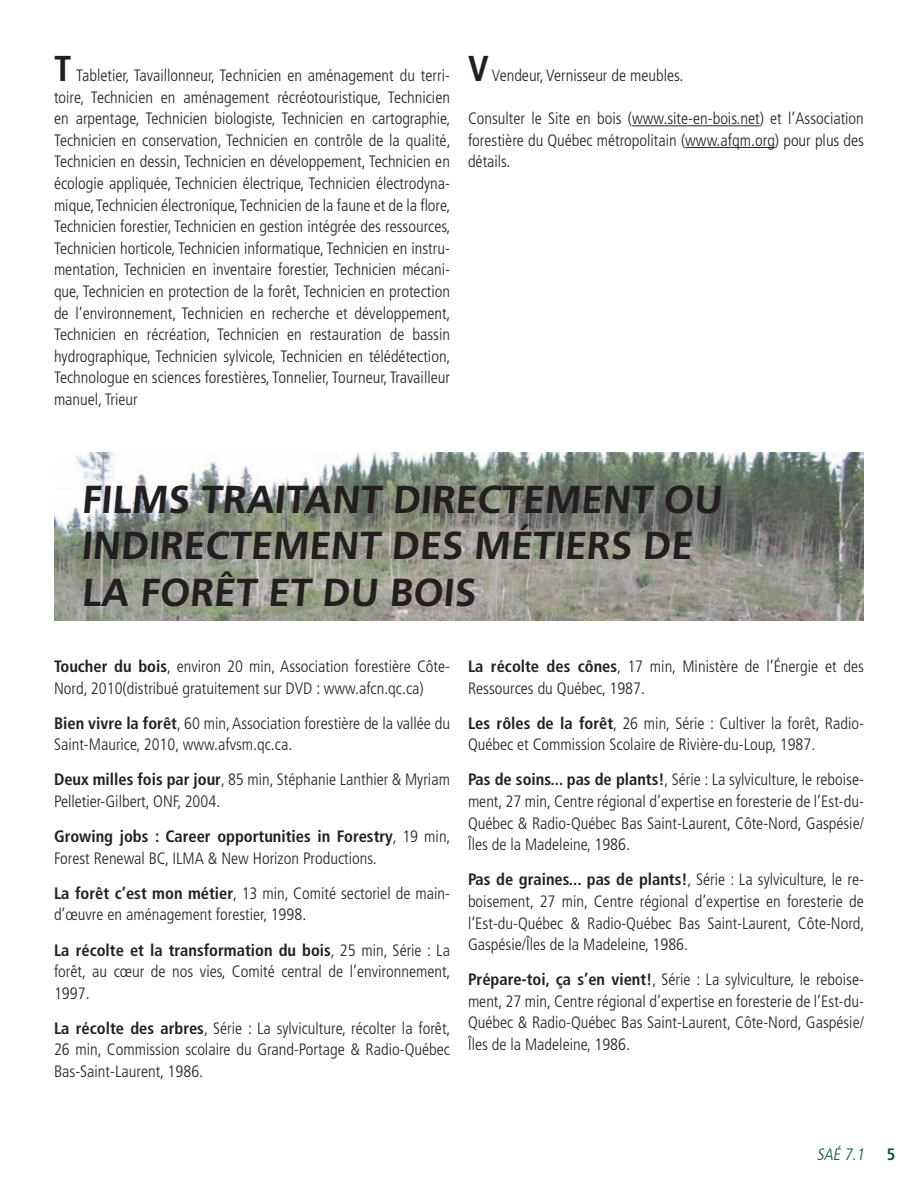
<style>
.page{position:relative;width:918px;height:1188px;background:#fff}
.page>*{position:absolute;margin:0;border:0;box-sizing:border-box;transform-origin:0 0}
.t1{font:700 39px/46.8px "Frutiger";color:#231f20}
.t2{font:300 condensed 16.5px/21.6px "Frutiger";color:#231f20;text-align:justify}
.t3{font:italic 300 condensed 16.5px "Frutiger";color:#00553e}
.s1{font-weight:700;font-size:36px}
.s2{font-weight:700}
.s3{font-weight:700;font-style:normal}
</style>
<div class="page">
<hr style="left:632px;top:125px;width:128px;height:1px;background:#231f20">
<hr style="left:685px;top:147px;width:90px;height:1px;background:#231f20">
<img style="left:54px;top:453px;width:810px;height:168px">
<p class="t2" style="left:54px;top:65px;width:398px"><span class="s1">T</span> Tabletier, Tavaillonneur, Technicien en aménagement du terri&shy;toire, Technicien en aménagement récréotouristique, Technicien en arpentage, Technicien biologiste, Technicien en cartographie, Technicien en conservation, Technicien en contrôle de la qualité, Technicien en dessin, Technicien en développement, Technicien en écologie appliquée, Technicien électrique, Technicien électrodyna&shy;mique, Technicien électronique, Technicien de la faune et de la flore, Technicien forestier, Technicien en gestion intégrée des ressources, Technicien horticole, Technicien informatique, Technicien en instru&shy;mentation, Technicien en inventaire forestier, Technicien mécani&shy;que, Technicien en protection de la forêt, Technicien en protection de l’environnement, Technicien en recherche et développement, Technicien en récréation, Technicien en restauration de bassin hydrographique, Technicien sylvicole, Technicien en télédétection, Technologue en sciences forestières, Tonnelier, Tourneur, Travailleur manuel, Trieur</p>
<p class="t2" style="left:468px;top:65px;width:217px"><span class="s1">V</span> Vendeur, Vernisseur de meubles.</p>
<p class="t2" style="left:468px;top:108px;width:398px">Consulter le Site en bois (www.site-en-bois.net) et l’Association forestière du Québec métropolitain (www.afqm.org) pour plus des détails.</p>
<h1 class="t1" style="left:81px;top:475px;width:646px">FILMS TRAITANT DI RECTEMENT OU<br>INDIRECTEMENT DES MÉTIERS DE<br>LA FORÊT ET DU BOIS</h1>
<p class="t2" style="left:54px;top:656px;width:398px"><span class="s2">Toucher du bois</span>, environ 20 min, Association forestière Côte-<br>Nord, 2010(distribué gratuitement sur DVD : www.afcn.qc.ca)</p>
<p class="t2" style="left:54px;top:712px;width:397px"><span class="s2">Bien vivre la forêt</span>, 60 min, Association forestière de la vallée du<br>Saint-Maurice, 2010, www.afvsm.qc.ca.</p>
<p class="t2" style="left:54px;top:769px;width:398px"><span class="s2">Deux milles fois par jour</span>, 85 min, Stéphanie Lanthier &amp; Myriam<br>Pelletier-Gilbert, ONF, 2004.</p>
<p class="t2" style="left:54px;top:826px;width:398px"><span class="s2">Growing jobs : Career opportunities in Forestry</span>, 19 min,<br>Forest Renewal BC, ILMA &amp; New Horizon Productions.</p>
<p class="t2" style="left:54px;top:883px;width:398px"><span class="s2">La forêt c’est mon métier</span>, 13 min, Comité sectoriel de main&shy;d’œuvre en aménagement forestier, 1998.</p>
<p class="t2" style="left:54px;top:939px;width:398px"><span class="s2">La récolte et la transformation du bois</span>, 25 min, Série : La forêt, au cœur de nos vies, Comité central de l’environnement, 1997.</p>
<p class="t2" style="left:54px;top:1018px;width:398px"><span class="s2">La récolte des arbres</span>, Série : La sylviculture, récolter la forêt, 26 min, Commission scolaire du Grand-Portage &amp; Radio-Québec Bas-Saint-Laurent, 1986.</p>
<p class="t2" style="left:468px;top:656px;width:397px"><span class="s2">La récolte des cônes</span>, 17 min, Ministère de l’Énergie et des<br>Ressources du Québec, 1987.</p>
<p class="t2" style="left:468px;top:712px;width:397px"><span class="s2">Les rôles de la forêt</span>, 26 min, Série : Cultiver la forêt, Radio-<br>Québec et Commission Scolaire de Rivière-du-Loup, 1987.</p>
<p class="t2" style="left:468px;top:769px;width:398px"><span class="s2">Pas de soins... pas de plants!</span>, Série : La sylviculture, le reboise&shy;ment, 27 min, Centre régional d’expertise en foresterie de l’Est-du-Québec &amp; Radio-Québec Bas Saint-Laurent, Côte-Nord, Gaspésie/ Îles de la Madeleine, 1986.</p>
<p class="t2" style="left:468px;top:869px;width:398px"><span class="s2">Pas de graines... pas de plants!</span>, Série : La sylviculture, le re&shy;boisement, 27 min, Centre régional d’expertise en foresterie de l’Est-du-Québec &amp; Radio-Québec Bas Saint-Laurent, Côte-Nord, Gaspésie/Îles de la Madeleine, 1986.</p>
<p class="t2" style="left:468px;top:969px;width:398px"><span class="s2">Prépare-toi, ça s’en vient!</span>, Série : La sylviculture, le reboise&shy;ment, 27 min, Centre régional d’expertise en foresterie de l’Est-du-Québec &amp; Radio-Québec Bas Saint-Laurent, Côte-Nord, Gaspésie/ Îles de la Madeleine, 1986.</p>
<p class="t3" style="left:817px;top:1145px;width:80px">SAÉ 7.1 <span class="s3">5</span></p>
</div>
